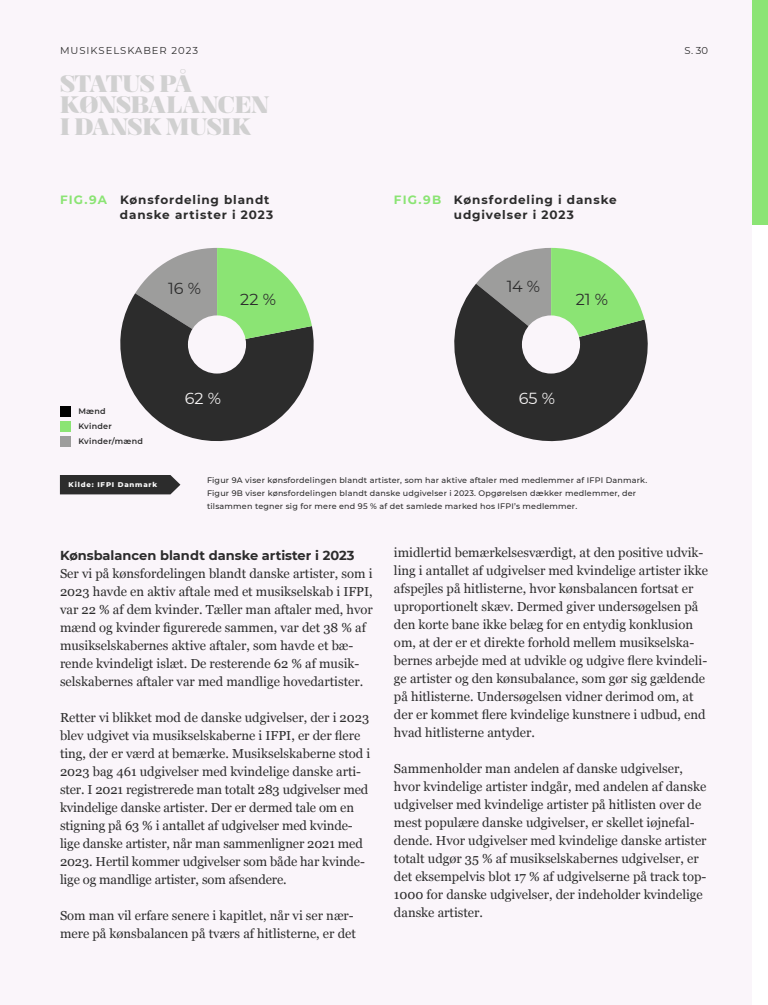
<style>
.page{position:relative;width:768px;height:1005px;background:#fff}
.page>*{position:absolute;margin:0;border:0;box-sizing:border-box;transform-origin:0 0}
.t1{font:24.2px/21.6px "Magnel";letter-spacing:-.005em;color:#d0d0d0}
.t2{font:16px "Montserrat";letter-spacing:-.005em;color:#2c2c2c}
.t3{font:16px "Montserrat";color:#f4f2f2}
.t4{font:13px/18px "Georgia";color:#2c2c2c}
.t5{font:700 13px "Montserrat";color:#2c2c2c}
.t6{font:700 12px/14.4px "Montserrat";letter-spacing:.07em;color:#2c2c2c}
.t7{font:10px "Montserrat";letter-spacing:.1em;color:#2c2c2c}
.t8{font:500 8px/13px "Montserrat";letter-spacing:.025em;color:#2c2c2c}
.t9{font:600 8px/15px "Montserrat";letter-spacing:.035em;color:#2c2c2c}
.t10{font:800 7px "Montserrat";letter-spacing:.12em;color:#fafafa}
.s1{color:#8be474}
</style>
<div class="page">
<div style="left:0;top:0;width:752px;height:1005px;background:#faf5fa"></div>
<div style="left:752px;top:0;width:16px;height:225px;background:#8be474"></div>
<svg style="left:120px;top:293px;width:194px;height:149px;fill:#2c2c2c"></svg>
<svg style="left:135px;top:248px;width:177px;height:96px"></svg>
<svg style="left:454px;top:284px;width:194px;height:158px;fill:#2c2c2c"></svg>
<svg style="left:476px;top:248px;width:168px;height:96px"></svg>
<div style="left:60px;top:475px;width:120px;height:19px;background:#2c2c2c"></div>
<div style="left:522px;top:315px;width:58px;height:59px;background:#faf5fa;border-radius:50%"></div>
<div style="left:188px;top:315px;width:58px;height:59px;background:#faf5fa;border-radius:50%"></div>
<div style="left:60px;top:406px;width:11px;height:11px;background:#000"></div>
<div style="left:60px;top:421px;width:11px;height:11px;background:#8be474"></div>
<div style="left:60px;top:436px;width:11px;height:11px;background:#9d9d9c"></div>
<p class="t7" style="left:60px;top:43px;width:140px">MUSIKSELSKABER 2023</p>
<p class="t7" style="left:685px;top:43px;width:25px">S. 30</p>
<h1 class="t1" style="left:60px;top:72px;width:210px">STATUS PÅ<br>KØNSBALANCEN<br>I DANSK MUSIK</h1>
<p class="t6" style="left:120px;top:192px;width:155px;text-indent:-60px"><span class="s1">FIG.9A</span> Kønsfordeling blandt danske artister i 2023</p>
<p class="t6" style="left:454px;top:192px;width:164px;text-indent:-60px"><span class="s1">FIG.9B</span> Kønsfordeling i danske udgivelser i 2023</p>
<p class="t2" style="left:168px;top:277px;width:34px">16 %</p>
<p class="t2" style="left:240px;top:288px;width:37px">22 %</p>
<p class="t2" style="left:507px;top:275px;width:35px">14 %</p>
<p class="t2" style="left:576px;top:288px;width:34px">21 %</p>
<p class="t9" style="left:78px;top:404px;width:66px">Mænd<br>Kvinder<br>Kvinder/mænd</p>
<p class="t10" style="left:69px;top:479px;width:90px">Kilde: IFPI Danmark</p>
<p class="t3" style="left:185px;top:387px;width:38px">62 %</p>
<p class="t3" style="left:519px;top:387px;width:38px">65 %</p>
<p class="t8" style="left:207px;top:473px;width:442px">Figur 9A viser kønsfordelingen blandt artister, som har aktive aftaler med medlemmer af IFPI Danmark.<br>Figur 9B viser kønsfordelingen blandt danske udgivelser i 2023. Opgørelsen dækker medlemmer, der tilsammen tegner sig for mere end 95 % af det samlede marked hos IFPI’s medlemmer.</p>
<p class="t5" style="left:60px;top:546px;width:296px">Kønsbalancen blandt danske artister i 2023</p>
<p class="t4" style="left:60px;top:564px;width:314px">Ser vi på kønsfordelingen blandt danske artister, som i 2023 havde en aktiv aftale med et musikselskab i IFPI, var 22 % af dem kvinder. Tæller man aftaler med, hvor mænd og kvinder figurerede sammen, var det 38 % af musikselskabernes aktive aftaler, som havde et bæ&shy;rende kvindeligt islæt. De resterende 62 % af musik&shy;selskabernes aftaler var med mandlige hovedartister.</p>
<p class="t4" style="left:60px;top:708px;width:312px">Retter vi blikket mod de danske udgivelser, der i 2023 blev udgivet via musikselskaberne i IFPI, er der flere ting, der er værd at bemærke. Musikselskaberne stod i 2023 bag 461 udgivelser med kvindelige danske arti&shy;ster. I 2021 registrerede man totalt 283 udgivelser med kvindelige danske artister. Der er dermed tale om en stigning på 63 % i antallet af udgivelser med kvinde&shy;lige danske artister, når man sammenligner 2021 med 2023. Hertil kommer udgivelser som både har kvinde&shy;lige og mandlige artister, som afsendere.</p>
<p class="t4" style="left:60px;top:906px;width:297px">Som man vil erfare senere i kapitlet, når vi ser nær&shy;mere på kønsbalancen på tværs af hitlisterne, er det</p>
<p class="t4" style="left:394px;top:543px;width:315px">imidlertid bemærkelsesværdigt, at den positive udvik&shy;ling i antallet af udgivelser med kvindelige artister ikke afspejles på hitlisterne, hvor kønsbalancen fortsat er uproportionelt skæv. Dermed giver undersøgelsen på den korte bane ikke belæg for en entydig konklusion om, at der er et direkte forhold mellem musikselska&shy;bernes arbejde med at udvikle og udgive flere kvindeli&shy;ge artister og den kønsubalance, som gør sig gældende på hitlisterne. Undersøgelsen vidner derimod om, at der er kommet flere kvindelige kunstnere i udbud, end hvad hitlisterne antyder.</p>
<p class="t4" style="left:394px;top:759px;width:314px">Sammenholder man andelen af danske udgivelser, hvor kvindelige artister indgår, med andelen af danske udgivelser med kvindelige artister på hitlisten over de mest populære danske udgivelser, er skellet iøjnefal&shy;dende. Hvor udgivelser med kvindelige danske artister totalt udgør 35 % af musikselskabernes udgivelser, er det eksempelvis blot 17 % af udgivelserne på track top-1000 for danske udgivelser, der indeholder kvindelige danske artister.</p>
</div>
